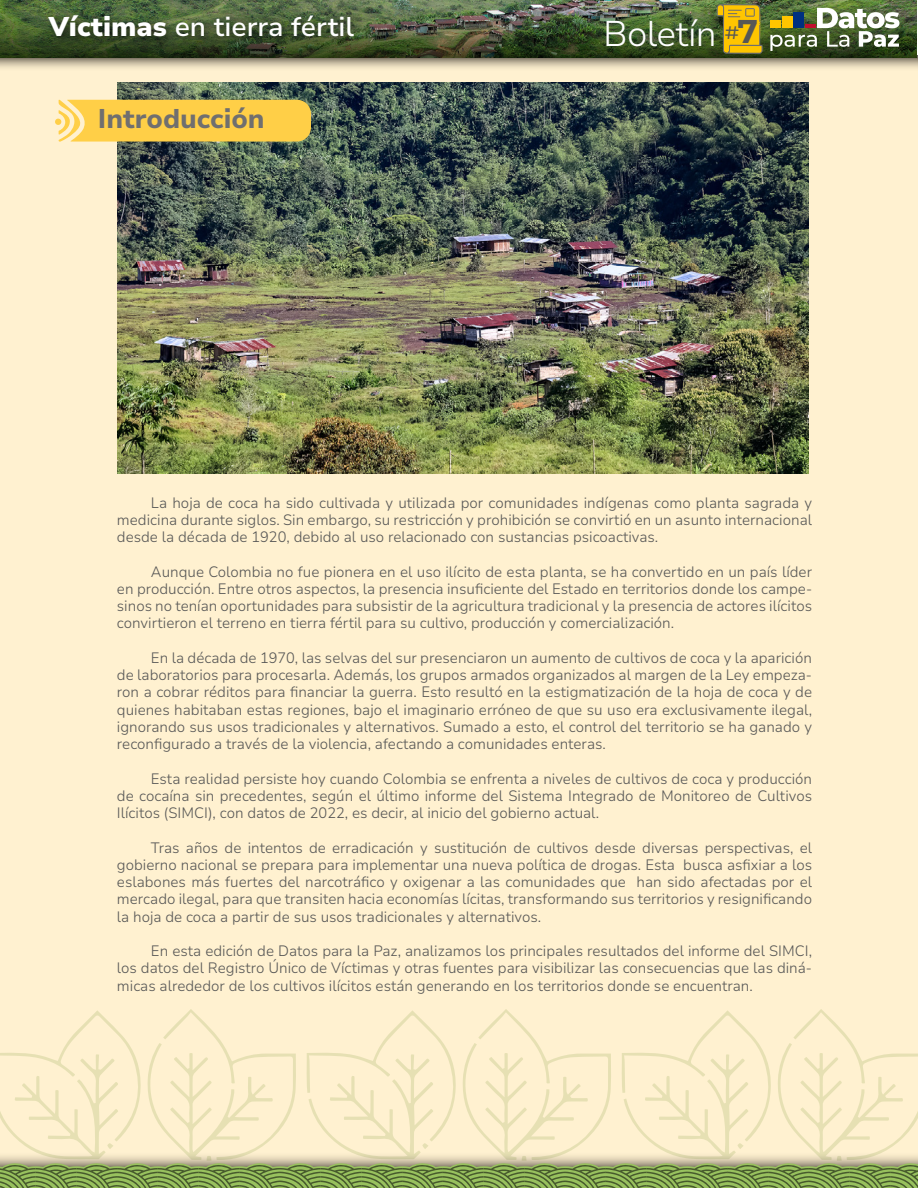
<style>
.page{position:relative;width:918px;height:1188px;background:#fff}
.page>*{position:absolute;margin:0;border:0;box-sizing:border-box;transform-origin:0 0}
.t1{font:300 35.55px "Nunito Sans 10 pt";letter-spacing:-.02em;color:#fff}
.t2{font:600 27px "Nunito Sans 10 pt";color:#fff}
.t3{font:800 27px "Nunito Sans 10 pt";color:#706f6f}
.t4{font:300 15px/17.2px "Nunito Sans 10 pt";color:#575756;text-align:justify}
.s1{font-weight:900}
.s2{font-family:"Montserrat";font-weight:700;font-size:33px;color:#575756}
</style>
<div class="page">
<div style="left:0;top:57px;width:918px;height:1131px;background:#fff1d0"></div>
<img style="left:118px;top:82px;width:691px;height:391px">
<svg style="left:55px;top:100px;width:256px;height:42px;background:#fccf50"></svg>
<svg style="left:0;top:56px;width:918px;height:12px;background:#b2a990"></svg>
<img style="left:0;top:0;width:917px;height:10px">
<img style="left:0;top:10px;width:917px;height:47px">
<svg style="left:770px;top:8px;width:129px;height:43px"></svg>
<svg style="left:717px;top:4px;width:46px;height:50px;background:#cba614"></svg>
<img style="left:37px;top:2px;width:493px;height:81px">
<svg style="left:0;top:1009px;width:918px;height:179px"></svg>
<h2 class="t2" style="left:49px;top:7px;width:307px"><span class="s1">Víctimas</span> en tierra fértil</h2>
<h1 class="t1" style="left:603px;top:9px;width:157px">Boletín <sup>#</sup><span class="s2">7</span></h1>
<h2 class="t3" style="left:98px;top:100px;width:168px">Introducción</h2>
<p class="t4" style="left:117px;top:493px;width:697px;text-indent:34px">La hoja de coca ha sido cultivada y utilizada por comunidades indígenas como planta sagrada y medicina durante siglos. Sin embargo, su restricción y prohibición se convirtió en un asunto internacional desde la década de 1920, debido al uso relacionado con sustancias psicoactivas.</p>
<p class="t4" style="left:117px;top:562px;width:697px;text-indent:34px">Aunque Colombia no fue pionera en el uso ilícito de esta planta, se ha convertido en un país líder en producción. Entre otros aspectos, la presencia insuficiente del Estado en territorios donde los campe&shy;sinos no tenían oportunidades para subsistir de la agricultura tradicional y la presencia de actores ilícitos convirtieron el terreno en tierra fértil para su cultivo, producción y comercialización.</p>
<p class="t4" style="left:117px;top:649px;width:697px;text-indent:34px">En la década de 1970, las selvas del sur presenciaron un aumento de cultivos de coca y la aparición de laboratorios para procesarla. Además, los grupos armados organizados al margen de la Ley empeza&shy;ron a cobrar réditos para financiar la guerra. Esto resultó en la estigmatización de la hoja de coca y de quienes habitaban estas regiones, bajo el imaginario erróneo de que su uso era exclusivamente ilegal, ignorando sus usos tradicionales y alternativos. Sumado a esto, el control del territorio se ha ganado y reconfigurado a través de la violencia, afectando a comunidades enteras.</p>
<p class="t4" style="left:117px;top:769px;width:697px;text-indent:34px">Esta realidad persiste hoy cuando Colombia se enfrenta a niveles de cultivos de coca y producción de cocaína sin precedentes, según el último informe del Sistema Integrado de Monitoreo de Cultivos Ilícitos (SIMCI), con datos de 2022, es decir, al inicio del gobierno actual.</p>
<p class="t4" style="left:117px;top:838px;width:697px;text-indent:34px">Tras años de intentos de erradicación y sustitución de cultivos desde diversas perspectivas, el gobierno nacional se prepara para implementar una nueva política de drogas. Esta busca asfixiar a los eslabones más fuertes del narcotráfico y oxigenar a las comunidades que han sido afectadas por el mercado ilegal, para que transiten hacia economías lícitas, transformando sus territorios y resignificando la hoja de coca a partir de sus usos tradicionales y alternativos.</p>
<p class="t4" style="left:117px;top:942px;width:697px;text-indent:34px">En esta edición de Datos para la Paz, analizamos los principales resultados del informe del SIMCI, los datos del Registro Único de Víctimas y otras fuentes para visibilizar las consecuencias que las diná&shy;micas alrededor de los cultivos ilícitos están generando en los territorios donde se encuentran.</p>
</div>
